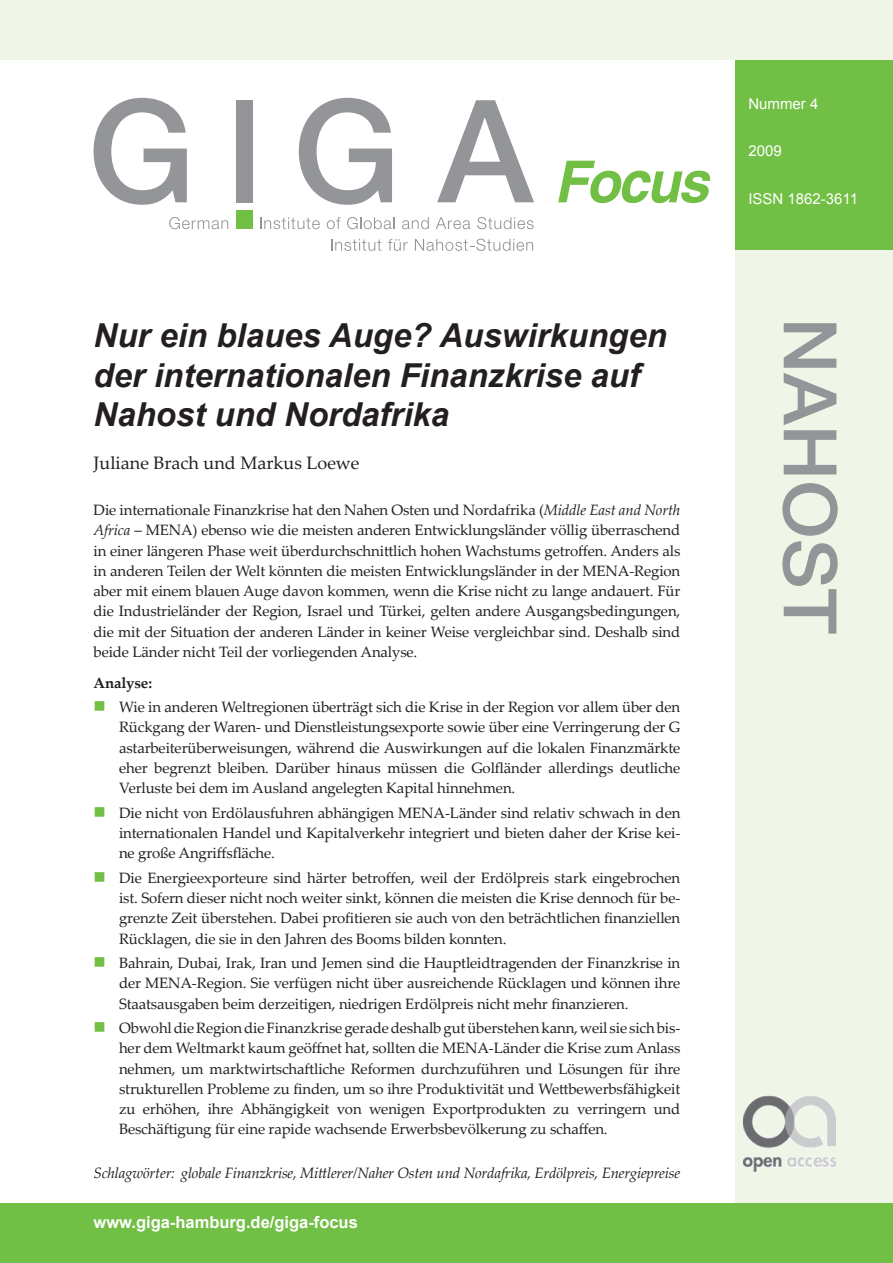
<style>
.page{position:relative;width:893px;height:1263px;background:#fff}
.page>*{position:absolute;margin:0;border:0;box-sizing:border-box;transform-origin:0 0}
.foc__1__seite_titel{font:italic 700 33px/39.6px "Arial";color:#231f20}
.foc__1__seite_autor{font:18px "Palatino Linotype";color:#231f20}
.foc__text_fusszeile{font:700 16.5px "Arial";color:#fff}
.t1{font:16.5px "Wingdings";color:#71bf44}
.foc__1__seite_aufzae{font:15px/20.2px "Palatino Linotype";letter-spacing:-.01em;color:#231f20;text-align:justify}
.foc__1__seite_fliess{font:15px/20.2px "Palatino Linotype";letter-spacing:-.01em;color:#231f20;text-align:justify}
.foc__1__seite_schlag{font:italic 15px "Palatino Linotype";letter-spacing:-.015em;color:#231f20}
.foc__1__seite_ausgab{font:15px "Arial";color:#fff}
.foc__1__seite_analys{font:700 15px "Palatino Linotype";letter-spacing:-.01em;color:#231f20}
.s1{font-style:italic}
</style>
<div class="page">
<div style="left:736px;top:60px;width:157px;height:207px;background:#71bf44"></div>
<div style="left:736px;top:251px;width:157px;height:1012px;background:#eff6e8"></div>
<div style="left:0;top:1203px;width:893px;height:60px;background:#71bf44"></div>
<div style="left:0;top:0;width:893px;height:60px;background:#eff6e8"></div>
<svg style="left:784px;top:323px;width:52px;height:151px"></svg>
<svg style="left:782px;top:483px;width:56px;height:151px"></svg>
<svg style="left:169px;top:217px;width:59px;height:12px"></svg>
<svg style="left:260px;top:217px;width:60px;height:12px"></svg>
<svg style="left:327px;top:217px;width:14px;height:12px"></svg>
<svg style="left:347px;top:217px;width:47px;height:12px"></svg>
<svg style="left:402px;top:217px;width:27px;height:12px"></svg>
<svg style="left:436px;top:217px;width:34px;height:12px"></svg>
<svg style="left:477px;top:217px;width:57px;height:12px"></svg>
<svg style="left:331px;top:239px;width:50px;height:12px"></svg>
<svg style="left:388px;top:239px;width:20px;height:12px"></svg>
<svg style="left:415px;top:239px;width:118px;height:12px"></svg>
<div style="left:236px;top:100px;width:17px;height:102px;background:#939598"></div>
<svg style="left:94px;top:98px;width:93px;height:107px"></svg>
<svg style="left:299px;top:98px;width:93px;height:107px"></svg>
<svg style="left:437px;top:100px;width:97px;height:102px"></svg>
<div style="left:236px;top:211px;width:17px;height:18px;background:#71bf44"></div>
<svg style="left:558px;top:161px;width:153px;height:42px"></svg>
<img style="left:743px;top:1095px;width:93px;height:77px">
<p class="foc__1__seite_titel" style="left:94px;top:317px;width:575px">Nur ein blaues Auge? Auswirkungen der internationalen Finanzkrise auf<br>Nahost und Nordafrika</p>
<p class="foc__1__seite_autor" style="left:94px;top:450px;width:267px">Juliane Brach und Markus Loewe</p>
<p class="foc__1__seite_fliess" style="left:94px;top:499px;width:588px">Die internationale Finanzkrise hat den Nahen Osten und Nordafrika (<span class="s1">Middle East and North Africa</span> – MENA) ebenso wie die meisten anderen Entwicklungsländer völlig überraschend in einer längeren Phase weit überdurchschnittlich hohen Wachstums getroffen. Anders als in anderen Teilen der Welt könnten die meisten Entwicklungsländer in der MENA-Region aber mit einem blauen Auge davon kommen, wenn die Krise nicht zu lange andauert. Für die Industrieländer der Region, Israel und Türkei, gelten andere Ausgangsbedingungen, die mit der Situation der anderen Länder in keiner Weise vergleichbar sind. Deshalb sind beide Länder nicht Teil der vorliegenden Analyse.</p>
<p class="foc__1__seite_analys" style="left:94px;top:672px;width:60px">Analyse:</p>
<p class="foc__1__seite_aufzae" style="left:119px;top:696px;width:563px">Wie in anderen Weltregionen überträgt sich die Krise in der Region vor allem über den Rückgang der Waren- und Dienstleistungsexporte sowie über eine Verringerung der G astarbeiterüberweisungen, während die Auswirkungen auf die lokalen Finanzmärkte eher begrenzt bleiben. Darüber hinaus müssen die Golfländer allerdings deutliche Verluste bei dem im Ausland angelegten Kapital hinnehmen.</p>
<p class="foc__1__seite_aufzae" style="left:119px;top:802px;width:563px">Die nicht von Erdölausfuhren abhängigen MENA-Länder sind relativ schwach in den internationalen Handel und Kapitalverkehr integriert und bieten daher der Krise kei&shy;ne große Angriffsfläche.</p>
<p class="foc__1__seite_aufzae" style="left:119px;top:867px;width:563px">Die Energieexporteure sind härter betroffen, weil der Erdölpreis stark eingebrochen ist. Sofern dieser nicht noch weiter sinkt, können die meisten die Krise dennoch für be&shy;grenzte Zeit überstehen. Dabei profitieren sie auch von den beträchtlichen finanziellen Rücklagen, die sie in den Jahren des Booms bilden konnten.</p>
<p class="foc__1__seite_aufzae" style="left:119px;top:952px;width:563px">Bahrain, Dubai, Irak, Iran und Jemen sind die Hauptleidtragenden der Finanzkrise in der MENA-Region. Sie verfügen nicht über ausreichende Rücklagen und können ihre Staatsausgaben beim derzeitigen, niedrigen Erdölpreis nicht mehr finanzieren.</p>
<p class="foc__1__seite_aufzae" style="left:119px;top:1017px;width:563px">Obwohl die Region die Finanzkrise gerade deshalb gut überstehen kann, weil sie sich bis&shy;her dem Weltmarkt kaum geöffnet hat, sollten die MENA-Länder die Krise zum Anlass nehmen, um marktwirtschaftliche Reformen durchzuführen und Lösungen für ihre strukturellen Probleme zu finden, um so ihre Produktivität und Wettbewerbsfähigkeit zu erhöhen, ihre Abhängigkeit von wenigen Exportprodukten zu verringern und Beschäftigung für eine rapide wachsende Erwerbsbevölkerung zu schaffen.</p>
<p class="foc__1__seite_schlag" style="left:94px;top:1162px;width:588px">Schlagwörter: globale Finanzkrise, Mittlerer/Naher Osten und Nordafrika, Erdölpreis, Energiepreise</p>
<p class="t1" style="left:94px;top:697px;width:14px">■</p>
<p class="t1" style="left:94px;top:803px;width:14px">■</p>
<p class="t1" style="left:94px;top:868px;width:14px">■</p>
<p class="t1" style="left:94px;top:953px;width:14px">■</p>
<p class="t1" style="left:94px;top:1018px;width:14px">■</p>
<p class="foc__text_fusszeile" style="left:94px;top:1211px;width:266px">www.giga-hamburg.de/giga-focus</p>
<p class="foc__1__seite_ausgab" style="left:748px;top:94px;width:72px">Nummer 4</p>
<p class="foc__1__seite_ausgab" style="left:748px;top:141px;width:35px">2009</p>
<p class="foc__1__seite_ausgab" style="left:748px;top:189px;width:111px">ISSN 1862-3611</p>
</div>
